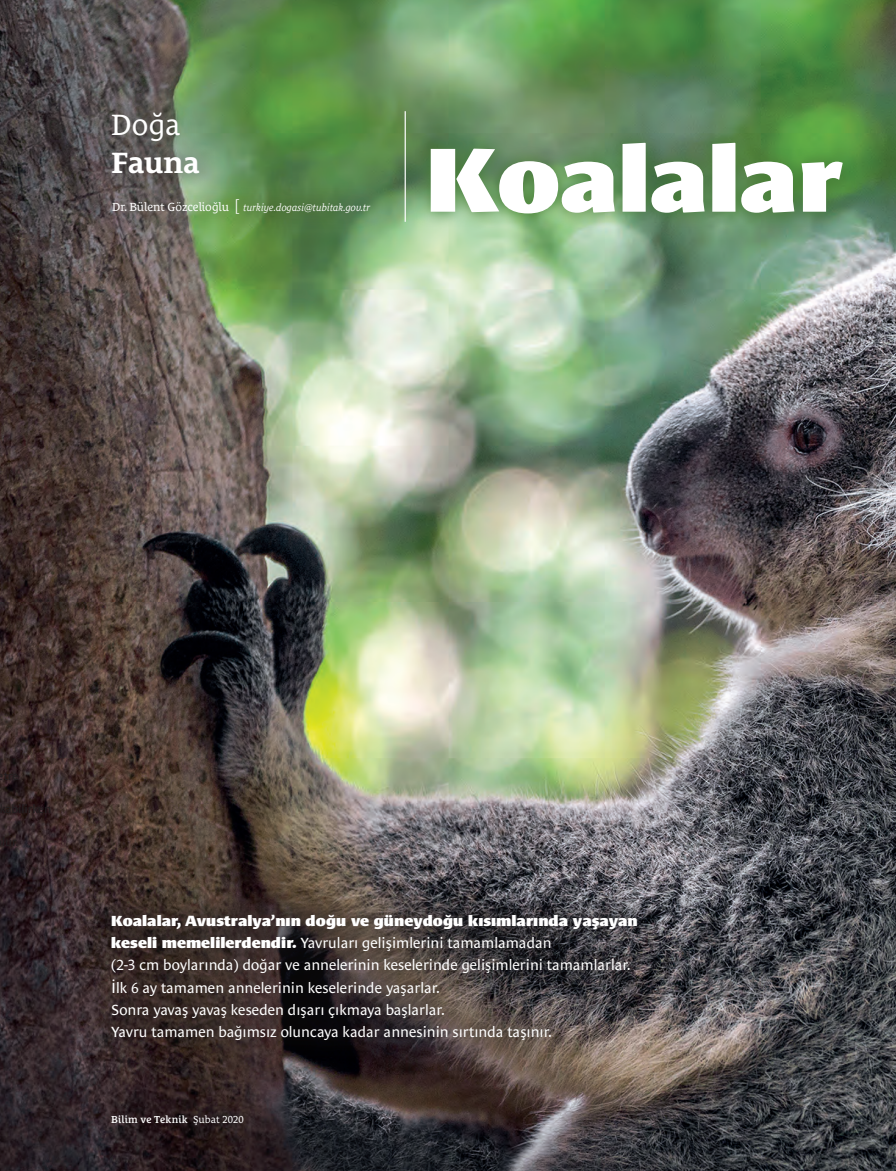
<style>
.page{position:relative;width:896px;height:1171px;background:#fff}
.page>*{position:absolute;margin:0;border:0;box-sizing:border-box;transform-origin:0 0}
.t1{font:900 93px "Le Monde Sans Pro";color:#fff}
.t2{font:700 30px "Le Monde Courrier Pro";color:#fff}
.t3{font:30px "Le Monde Courrier Pro";color:#fff}
.t4{font:15px/22.4px "Le Monde Sans Pro";color:#fff}
.t5{font:italic 10.35px "Le Monde Courrier Pro";letter-spacing:-.01em;color:#fff}
.t6{font:600 10.35px "Le Monde Courrier Pro";letter-spacing:.01em;color:#fff}
.s1{font-style:normal;font-size:12px}
.s2{font-family:"Le Monde Sans Pro";font-weight:300;font-style:normal;font-size:16.2px}
.s3{font-weight:900}
.s4{font-weight:400}
</style>
<div class="page">
<img style="left:0;top:0;width:896px;height:1170px">
<svg style="left:415px;top:127px;width:442px;height:102px;background:#5e8d55"></svg>
<hr style="left:405px;top:111px;width:1px;height:111px;background:#fff">
<div style="left:95px;top:95px;width:292px;height:136px;background:#231f20;opacity:.75"></div>
<svg style="left:79px;top:883px;width:589px;height:187px;background:#4f4442"></svg>
<svg style="left:92px;top:896px;width:564px;height:162px;background:#3f3635"></svg>
<h2 class="t3" style="left:111px;top:100px;width:70px">Doğa</h2>
<h2 class="t2" style="left:111px;top:138px;width:90px">Fauna</h2>
<p class="t5" style="left:112px;top:199px;width:260px"><span class="s1">Dr. Bülent Gözcelioğlu</span> <span class="s2">[</span> turkiye.dogasi@tubitak.gov.tr</p>
<h1 class="t1" style="left:426px;top:112px;width:418px">Koalalar</h1>
<p class="t4" style="left:111px;top:907px;width:528px"><span class="s3">Koalalar, Avustralya’nın doğu ve güneydoğu kısımlarında yaşayan keseli memelilerdendir.</span> Yavruları gelişimlerini tamamlamadan<br>(2-3 cm boylarında) doğar ve annelerinin keselerinde gelişimlerini tamamlarlar.<br>İlk 6 ay tamamen annelerinin keselerinde yaşarlar.<br>Sonra yavaş yavaş keseden dışarı çıkmaya başlarlar.<br>Yavru tamamen bağımsız oluncaya kadar annesinin sırtında taşınır.</p>
<p class="t6" style="left:111px;top:1111px;width:134px">Bilim ve Teknik <span class="s4">Şubat 2020</span></p>
</div>
